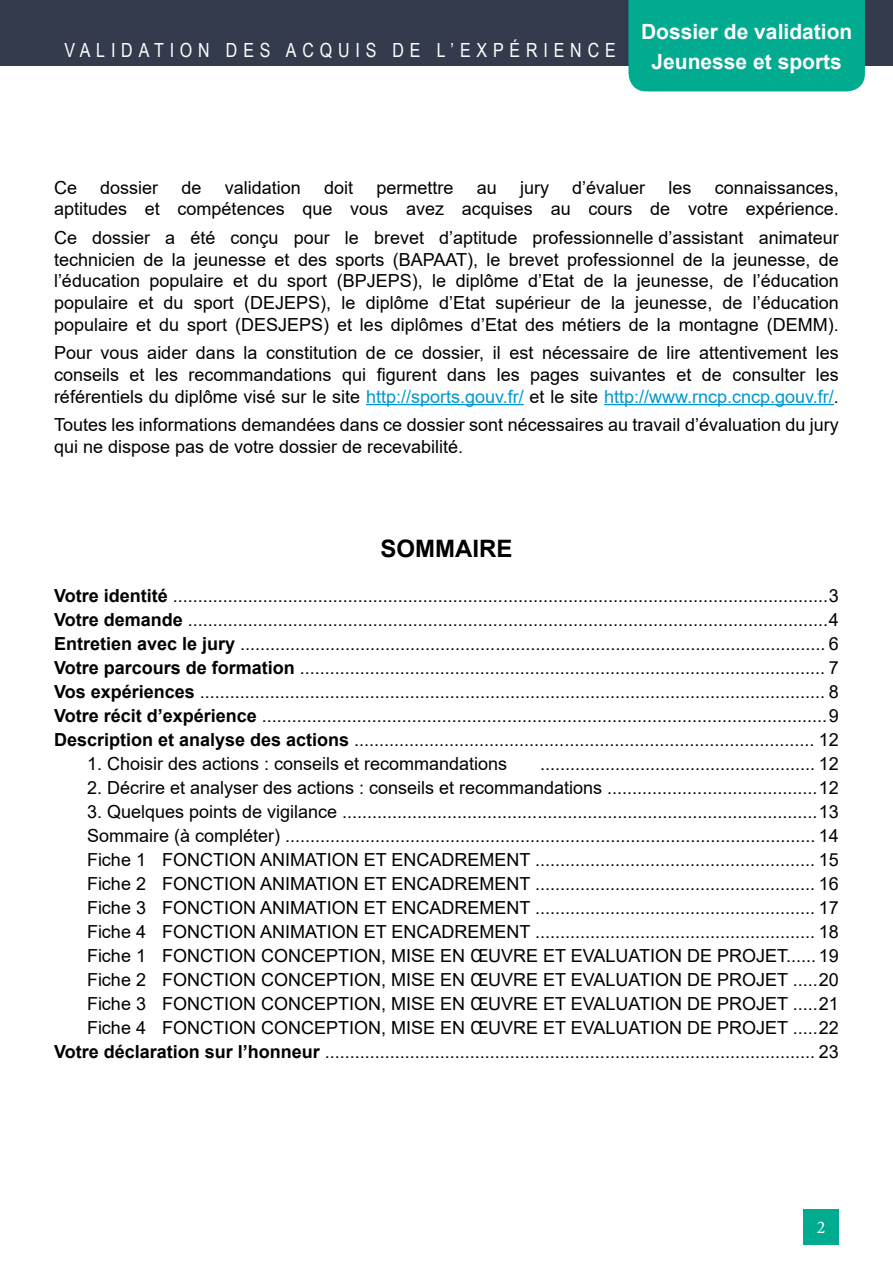
<style>
.page{position:relative;width:893px;height:1263px;background:#fff}
.page>*{position:absolute;margin:0;border:0;box-sizing:border-box;transform-origin:0 0}
.t1{font:700 24px "Arial";color:#000}
.t2{font:700 21px/30.6px "Arial";color:#fff;text-align:center}
.t3{font:19.5px "Arial Narrow";letter-spacing:.3em;color:#fff}
.t4{font:18px/24px "Arial";color:#000;text-align:justify}
.t5{font:18px "Minion Pro";color:#fff}
.s1{font-style:inherit}
.s2{color:#0097d0}
.s3{font-weight:700}
</style>
<div class="page">
<div style="left:0;top:0;width:893px;height:65px;background:#343b4c"></div>
<div style="left:628px;top:0;width:237px;height:91px;background:#00ab90"></div>
<div style="left:803px;top:1209px;width:36px;height:35px;background:#00ab90"></div>
<hr style="left:366px;top:404px;width:158px;height:1px;background:#0097d0">
<hr style="left:604px;top:404px;width:230px;height:1px;background:#0097d0">
<p class="t3" style="left:64px;top:36px;width:553px">VALIDATION DES ACQUIS DE L’EXPÉRIENCE</p>
<p class="t2" style="left:641px;top:16px;width:213px">Dossier de validation<br>Jeunesse et sports</p>
<p class="t4" style="left:54px;top:175px;width:25px">Ce</p>
<p class="t4" style="left:100px;top:175px;width:60px">dossier</p>
<p class="t4" style="left:182px;top:175px;width:22px">de</p>
<p class="t4" style="left:225px;top:175px;width:78px">validation</p>
<p class="t4" style="left:324px;top:175px;width:31px">doit</p>
<p class="t4" style="left:376px;top:175px;width:79px">permettre</p>
<p class="t4" style="left:477px;top:175px;width:22px">au</p>
<p class="t4" style="left:520px;top:175px;width:30px">jury</p>
<p class="t4" style="left:572px;top:175px;width:75px">d’évaluer</p>
<p class="t4" style="left:669px;top:175px;width:25px">les</p>
<p class="t4" style="left:54px;top:177px;width:786px;line-height:21.6px;text-align:right">connaissances,<br>aptitudes et compétences que vous avez acquises au cours de votre expérience.</p>
<p class="t4" style="left:54px;top:227px;width:786px;line-height:21.6px">Ce dossier a été conçu pour le brevet d’aptitude profession<span class="s1">n</span>elle d’assistant animateur technicien de la jeunesse et des sports (BAPAAT), le brevet professionnel de la jeunesse, de l’éducation populaire et du sport (BPJEPS), le diplôme d’Etat de la jeunesse, de l’éducation populaire et du sport (DEJEPS), le diplôme d’Etat supérieur de la jeunesse, de l’éducation populaire et du sport (DESJEPS) et les diplômes d’Etat des métiers de la montagne (DEMM).</p>
<p class="t4" style="left:54px;top:342px;width:786px;line-height:21.6px">Pour vous aider dans la constitution de ce dossier, il est nécessaire de lire attentivement les conseils et les recommandations qui figurent dans les pages suivantes et de consulter les référentiels du diplôme visé sur le site <span class="s2">http://sports.gouv.fr/</span> et le site <span class="s2">http://www.rncp.cncp.gouv.fr/</span>.</p>
<p class="t4" style="left:54px;top:414px;width:786px;line-height:21.6px">Toutes les informations demandées dans ce dossier sont nécessaires au travail d’évaluation du jury qui ne dispose pas de votre dossier de recevabilité.</p>
<h1 class="t1" style="left:380px;top:531px;width:133px">SOMMAIRE</h1>
<p class="t4" style="left:54px;top:584px;width:786px"><span class="s3">Votre identité</span> ...................................................................................................................................3<br><span class="s3">Votre demande</span> ................................................................................................................................4<br><span class="s3">Entretien avec le jury</span> ..................................................................................................................... 6<br><span class="s3">Votre parcours de formation</span> ......................................................................................................... 7<br><span class="s3">Vos expériences</span> ............................................................................................................................. 8<br><span class="s3">Votre récit d’expérience</span> .................................................................................................................9<br><span class="s3">Description et analyse des actions</span> ............................................................................................ 12</p>
<p class="t4" style="left:87px;top:752px;width:422px">1. Choisir des actions : conseils et recommandations</p>
<p class="t4" style="left:540px;top:752px;width:300px">....................................................... 12</p>
<p class="t4" style="left:87px;top:776px;width:753px">2. Décrire et analyser des actions : conseils et recommandations ..........................................12</p>
<p class="t4" style="left:54px;top:800px;width:786px;text-align:right">3. Quelques points de vigilance ...............................................................................................13<br>Sommaire (à compléter) .......................................................................................................... 14<br>Fiche 1 FONCTION ANIMATION ET ENCADREMENT ........................................................ 15<br>Fiche 2 FONCTION ANIMATION ET ENCADREMENT ........................................................ 16<br>Fiche 3 FONCTION ANIMATION ET ENCADREMENT ........................................................ 17<br>Fiche 4 FONCTION ANIMATION ET ENCADREMENT ........................................................ 18<br>Fiche 1 FONCTION CONCEPTION, MISE EN ŒUVRE ET EVALUATION DE PROJET...... 19<br>Fiche 2 FONCTION CONCEPTION, MISE EN ŒUVRE ET EVALUATION DE PROJET .....20<br>Fiche 3 FONCTION CONCEPTION, MISE EN ŒUVRE ET EVALUATION DE PROJET .....21<br>Fiche 4 FONCTION CONCEPTION, MISE EN ŒUVRE ET EVALUATION DE PROJET .....22<br><span class="s3">Votre déclaration sur l’honneur</span> .................................................................................................. 23</p>
<p class="t5" style="left:817px;top:1215px;width:10px">2</p>
</div>
